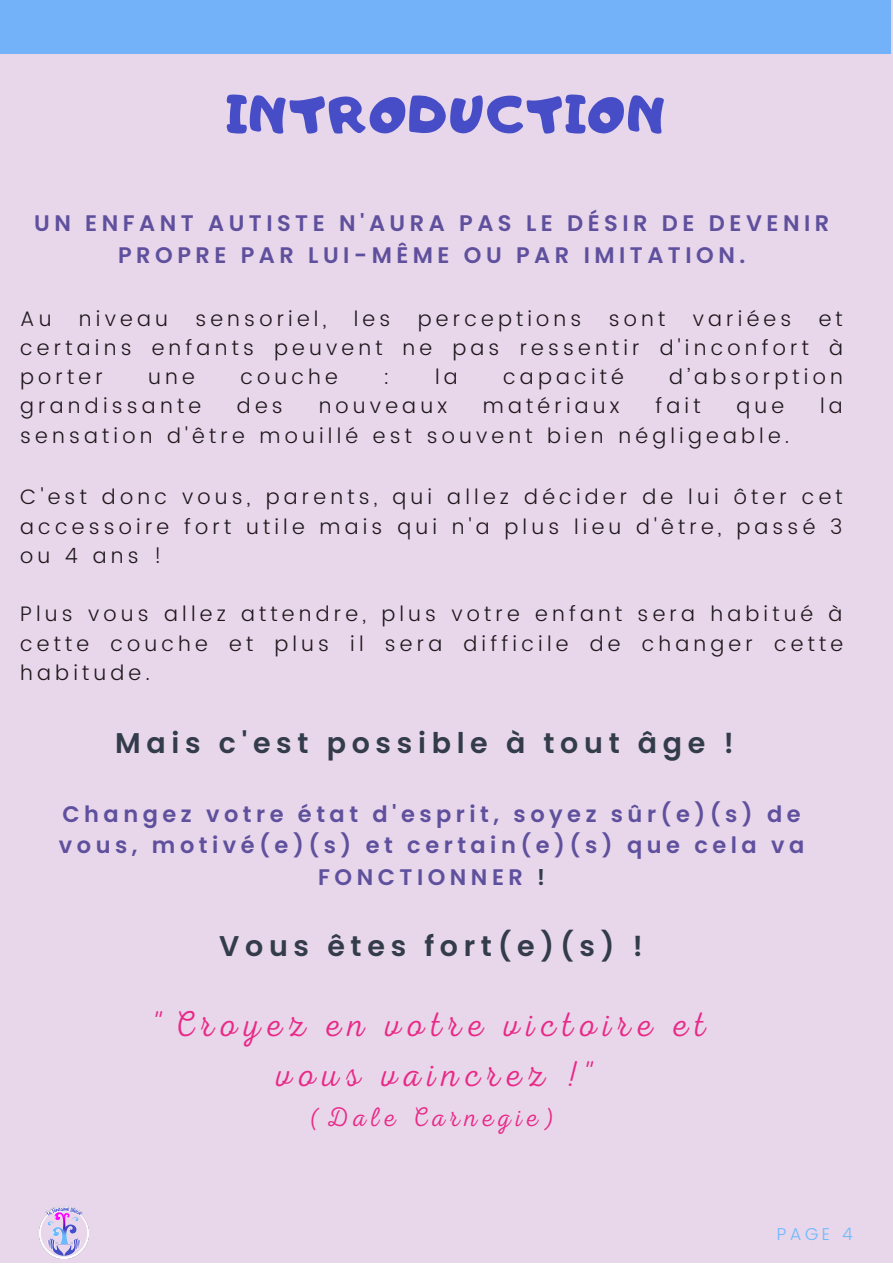
<style>
.page{position:relative;width:893px;height:1264px;background:#fff}
.page>*{position:absolute;margin:0;border:0;box-sizing:border-box;transform-origin:0 0}
.t1{font:51px "Adigiana Toybox";letter-spacing:.03em;color:#474dc6}
.t2{font:36px/49.5px "RTL Adam Script Thin";letter-spacing:.2em;color:#e82987;text-align:center}
.t3{font:600 28.5px "Poppins";letter-spacing:.2em;color:#323c4b}
.t4{font:27px "RTL Adam Script Thin";letter-spacing:.2em;color:#e82987}
.t5{font:600 22.5px/31.5px "Poppins";letter-spacing:.2em;color:#5e509d;text-align:center}
.t6{font:300 21px/29.2px "Poppins";letter-spacing:.2em;color:#1f181d;text-align:justify}
.t7{font:300 17.1px "Poppins";color:#6bbaff}
.s1{color:#323c4b}
</style>
<div class="page">
<div style="left:0;top:0;width:892px;height:1262px;background:#e8d6ea"></div>
<img style="left:39px;top:1206px;width:50px;height:52px">
<div style="left:0;top:0;width:890px;height:54px;background:#73b2f9"></div>
<h1 class="t1" style="left:227px;top:81px;width:440px">INTRODUCTION</h1>
<p class="t5" style="left:34px;top:207px;width:796px">UN ENFANT AUTISTE N'AURA PAS LE DÉSIR DE DEVENIR<br>PROPRE PAR LUI-MÊME OU PAR IMITATION.</p>
<p class="t6" style="left:20px;top:304px;width:33px">Au</p>
<p class="t6" style="left:79px;top:304px;width:90px">niveau</p>
<p class="t6" style="left:195px;top:304px;width:133px">sensoriel,</p>
<p class="t6" style="left:354px;top:304px;width:38px">les</p>
<p class="t6" style="left:418px;top:304px;width:165px">perceptions</p>
<p class="t6" style="left:608px;top:304px;width:58px">sont</p>
<p class="t6" style="left:692px;top:304px;width:100px">variées</p>
<p class="t6" style="left:20px;top:304px;width:824px;text-indent:798px">et certains enfants peuvent ne pas ressentir d'inconfort à porter</p>
<p class="t6" style="left:148px;top:362px;width:48px">une</p>
<p class="t6" style="left:240px;top:362px;width:99px">couche</p>
<p class="t6" style="left:383px;top:362px;width:8px">:</p>
<p class="t6" style="left:435px;top:362px;width:24px">la</p>
<p class="t6" style="left:503px;top:362px;width:122px">capacité</p>
<p class="t6" style="left:669px;top:362px;width:175px">d’absorption</p>
<p class="t6" style="left:20px;top:391px;width:182px">grandissante</p>
<p class="t6" style="left:237px;top:391px;width:47px">des</p>
<p class="t6" style="left:318px;top:391px;width:130px">nouveaux</p>
<p class="t6" style="left:483px;top:391px;width:138px">matériaux</p>
<p class="t6" style="left:655px;top:391px;width:47px">fait</p>
<p class="t6" style="left:736px;top:391px;width:49px">que</p>
<p class="t6" style="left:820px;top:391px;width:24px">la</p>
<p class="t6" style="left:20px;top:420px;width:770px">sensation d'être mouillé est souvent bien négligeable.</p>
<p class="t6" style="left:20px;top:482px;width:824px">C'est donc vous, parents, qui allez décider de lui ôter cet accessoire fort utile mais qui n'a plus lieu d'être, passé 3 ou 4 ans !</p>
<p class="t6" style="left:20px;top:599px;width:824px">Plus vous allez attendre, plus votre enfant sera habitué à cette couche et plus il sera difficile de changer cette habitude.</p>
<h3 class="t3" style="left:115px;top:723px;width:620px">Mais c'est possible à tout âge !</h3>
<p class="t5" style="left:59px;top:797px;width:746px">Changez votre état d'esprit, soyez sûr(e)(s) de vous, motivé(e)(s) et certain(e)(s) que cela va<br>FONCTIONNER <span class="s1">!</span></p>
<h3 class="t3" style="left:219px;top:926px;width:425px">Vous êtes fort(e)(s) !</h3>
<h2 class="t2" style="left:155px;top:1000px;width:552px">"Croyez en votre victoire et vous vaincrez !"</h2>
<p class="t4" style="left:308px;top:1101px;width:247px">(Dale Carnegie)</p>
<p class="t7" style="left:776px;top:1224px;width:78px">PAGE 4</p>
</div>
